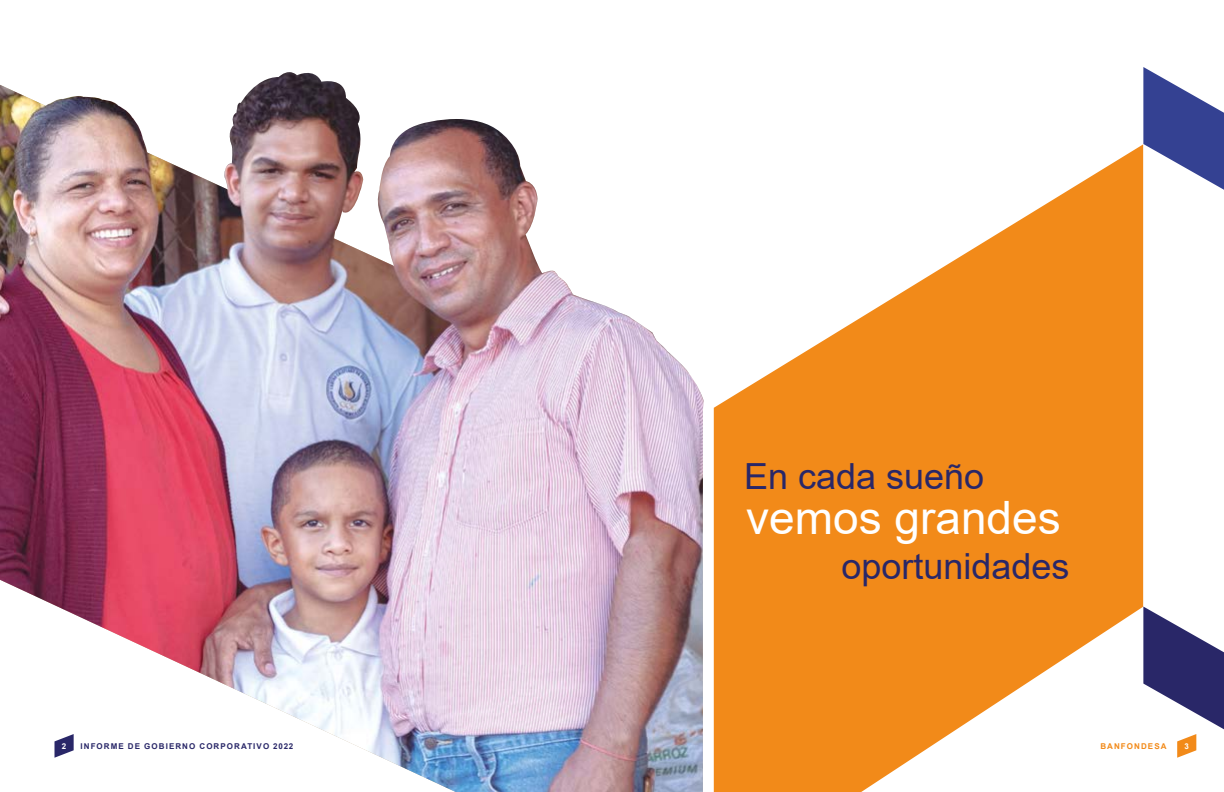
<style>
.page{position:relative;width:1224px;height:792px;background:#fff}
.page>*{position:absolute;margin:0;border:0;box-sizing:border-box;transform-origin:0 0}
.t1{font:46px "Arial";color:#fff}
.t2{font:36px "Arial";color:#292768}
.t3{font:700 8px "Arial";letter-spacing:.135em;color:#292768}
.t4{font:700 8px "Arial";letter-spacing:.135em;color:#f28a19}
.t5{font:700 8px "Arial";color:#fff}
</style>
<div class="page">
<svg style="left:714px;top:144px;width:429px;height:648px;fill:#f28a19"></svg>
<img style="left:0;top:85px;width:703px;height:707px">
<img style="left:43px;top:96px;width:105px;height:59px">
<img style="left:223px;top:72px;width:143px;height:168px">
<img style="left:374px;top:119px;width:330px;height:291px">
<svg style="left:1143px;top:607px;width:81px;height:151px"></svg>
<svg style="left:1143px;top:67px;width:81px;height:123px"></svg>
<h2 class="t2" style="left:744px;top:452px;width:242px">En cada sueño</h2>
<h1 class="t1" style="left:746px;top:486px;width:316px">vemos grandes</h1>
<h2 class="t2" style="left:841px;top:541px;width:230px">oportunidades</h2>
<p class="t5" style="left:62px;top:740px;width:6px">2</p>
<p class="t3" style="left:81px;top:740px;width:214px">INFORME DE GOBIERNO CORPORATIVO 2022</p>
<p class="t4" style="left:1100px;top:740px;width:68px">BANFONDESA</p>
<p class="t5" style="left:1185px;top:740px;width:6px">3</p>
</div>
